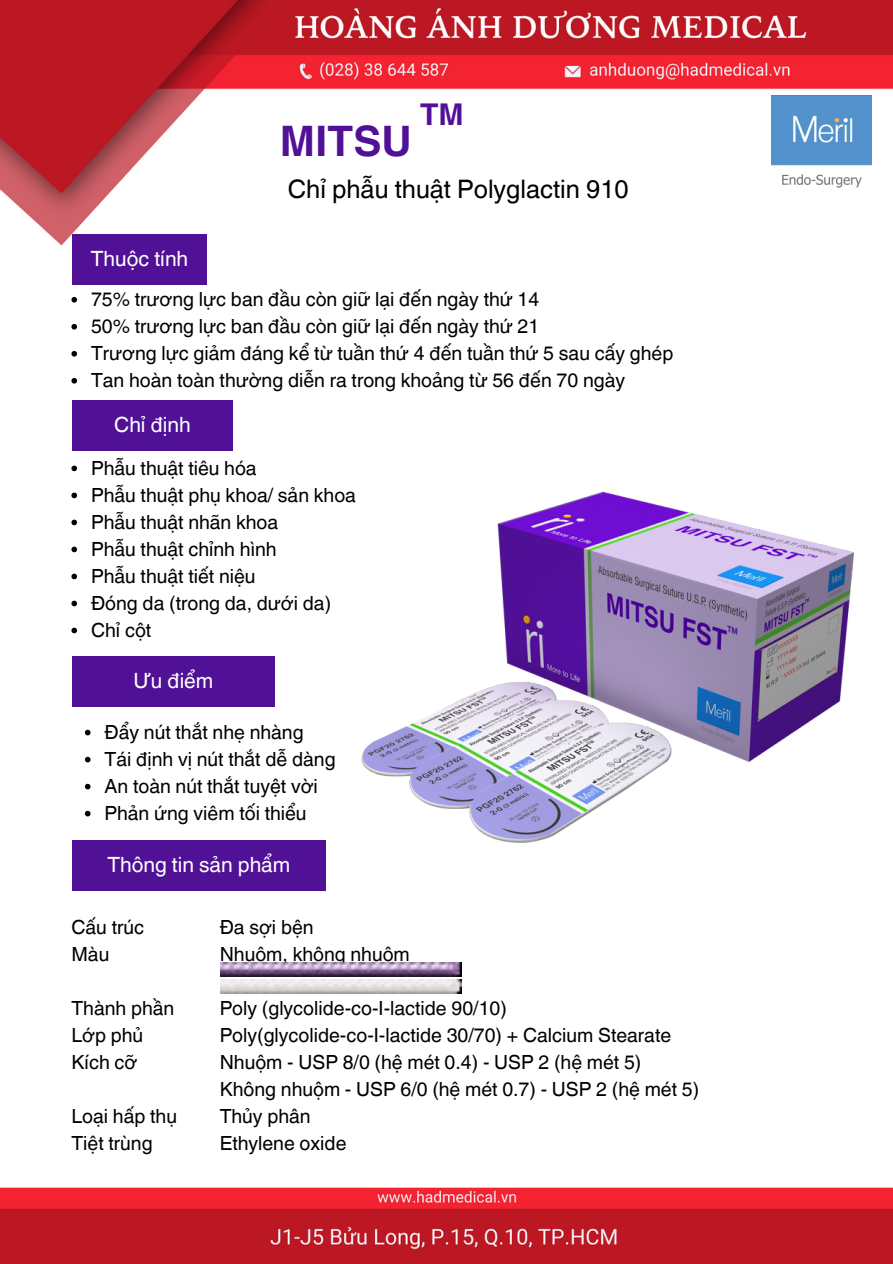
<style>
.page{position:relative;width:893px;height:1264px;background:#fff}
.page>*{position:absolute;margin:0;border:0;box-sizing:border-box;transform-origin:0 0}
.t1{font:700 42px "Helvetica World";color:#511197}
.t2{font:700 30px "Helvetica World";color:#511096}
.t3{font:25.5px "Helvetica World";color:#000}
.t4{font:21px "Helvetica World";color:#fff}
.t5{font:19.5px "Helvetica World";color:#000}
</style>
<div class="page">
<img style="left:0;top:0;width:892px;height:1263px">
<img style="left:342px;top:476px;width:537px;height:366px">
<img style="left:221px;top:979px;width:240px;height:14px">
<img style="left:221px;top:962px;width:240px;height:14px">
<svg style="left:71px;top:297px;width:6px;height:5px"></svg>
<svg style="left:71px;top:324px;width:6px;height:5px"></svg>
<svg style="left:71px;top:351px;width:6px;height:5px"></svg>
<svg style="left:71px;top:378px;width:6px;height:5px"></svg>
<svg style="left:71px;top:465px;width:6px;height:6px"></svg>
<svg style="left:71px;top:492px;width:6px;height:6px"></svg>
<svg style="left:71px;top:519px;width:6px;height:6px"></svg>
<svg style="left:71px;top:546px;width:6px;height:6px"></svg>
<svg style="left:71px;top:573px;width:6px;height:6px"></svg>
<svg style="left:71px;top:600px;width:6px;height:6px"></svg>
<svg style="left:71px;top:627px;width:6px;height:6px"></svg>
<svg style="left:85px;top:729px;width:5px;height:6px"></svg>
<svg style="left:85px;top:756px;width:5px;height:6px"></svg>
<svg style="left:85px;top:783px;width:5px;height:6px"></svg>
<svg style="left:85px;top:810px;width:5px;height:6px"></svg>
<img style="left:771px;top:95px;width:100px;height:99px">
<div style="left:72px;top:234px;width:135px;height:50px;background:#511197"></div>
<div style="left:72px;top:400px;width:161px;height:50px;background:#511197"></div>
<div style="left:72px;top:657px;width:203px;height:50px;background:#511197"></div>
<div style="left:72px;top:840px;width:253px;height:50px;background:#511197"></div>
<p class="t4" style="left:91px;top:246px;width:99px">Thuộc tính</p>
<p class="t2" style="left:420px;top:89px;width:45px">TM</p>
<p class="t1" style="left:280px;top:107px;width:133px">MITSU</p>
<p class="t3" style="left:288px;top:173px;width:342px">Chỉ phẫu thuật Polyglactin 910</p>
<p class="t5" style="left:91px;top:287px;width:449px">75% trương lực ban đầu còn giữ lại đến ngày thứ 14</p>
<p class="t5" style="left:91px;top:314px;width:449px">50% trương lực ban đầu còn giữ lại đến ngày thứ 21</p>
<p class="t5" style="left:91px;top:341px;width:583px">Trương lực giảm đáng kể từ tuần thứ 4 đến tuần thứ 5 sau cấy ghép</p>
<p class="t5" style="left:91px;top:368px;width:535px">Tan hoàn toàn thường diễn ra trong khoảng từ 56 đến 70 ngày</p>
<p class="t4" style="left:114px;top:412px;width:78px">Chỉ định</p>
<p class="t5" style="left:91px;top:456px;width:167px">Phẫu thuật tiêu hóa</p>
<p class="t5" style="left:91px;top:483px;width:266px">Phẫu thuật phụ khoa/ sản khoa</p>
<p class="t5" style="left:91px;top:510px;width:189px">Phẫu thuật nhãn khoa</p>
<p class="t5" style="left:91px;top:537px;width:187px">Phẫu thuật chỉnh hình</p>
<p class="t5" style="left:91px;top:564px;width:166px">Phẫu thuật tiết niệu</p>
<p class="t5" style="left:91px;top:591px;width:241px">Đóng da (trong da, dưới da)</p>
<p class="t5" style="left:91px;top:618px;width:62px">Chỉ cột</p>
<p class="t4" style="left:133px;top:668px;width:81px">Ưu điểm</p>
<p class="t5" style="left:104px;top:720px;width:200px">Đẩy nút thắt nhẹ nhàng</p>
<p class="t5" style="left:104px;top:747px;width:232px">Tái định vị nút thắt dễ dàng</p>
<p class="t5" style="left:104px;top:774px;width:215px">An toàn nút thắt tuyệt vời</p>
<p class="t5" style="left:104px;top:801px;width:203px">Phản ứng viêm tối thiểu</p>
<p class="t4" style="left:107px;top:852px;width:184px">Thông tin sản phẩm</p>
<p class="t5" style="left:71px;top:915px;width:74px">Cấu trúc</p>
<p class="t5" style="left:71px;top:942px;width:39px">Màu</p>
<p class="t5" style="left:71px;top:996px;width:104px">Thành phần</p>
<p class="t5" style="left:71px;top:1023px;width:73px">Lớp phủ</p>
<p class="t5" style="left:71px;top:1050px;width:67px">Kích cỡ</p>
<p class="t5" style="left:71px;top:1104px;width:107px">Loại hấp thụ</p>
<p class="t5" style="left:71px;top:1131px;width:83px">Tiệt trùng</p>
<h1 class="t5" style="left:220px;top:915px;width:95px">Đa sợi bện</h1>
<h2 class="t5" style="left:220px;top:942px;width:192px">Nhuộm, không nhuộm</h2>
<p class="t5" style="left:220px;top:996px;width:288px">Poly (glycolide-co-I-lactide 90/10)</p>
<p class="t5" style="left:220px;top:1023px;width:453px">Poly(glycolide-co-I-lactide 30/70) + Calcium Stearate</p>
<p class="t5" style="left:220px;top:1050px;width:423px">Nhuộm - USP 8/0 (hệ mét 0.4) - USP 2 (hệ mét 5)</p>
<p class="t5" style="left:220px;top:1077px;width:481px">Không nhuộm - USP 6/0 (hệ mét 0.7) - USP 2 (hệ mét 5)</p>
<p class="t5" style="left:220px;top:1104px;width:92px">Thủy phân</p>
<p class="t5" style="left:220px;top:1131px;width:128px">Ethylene oxide</p>
</div>
